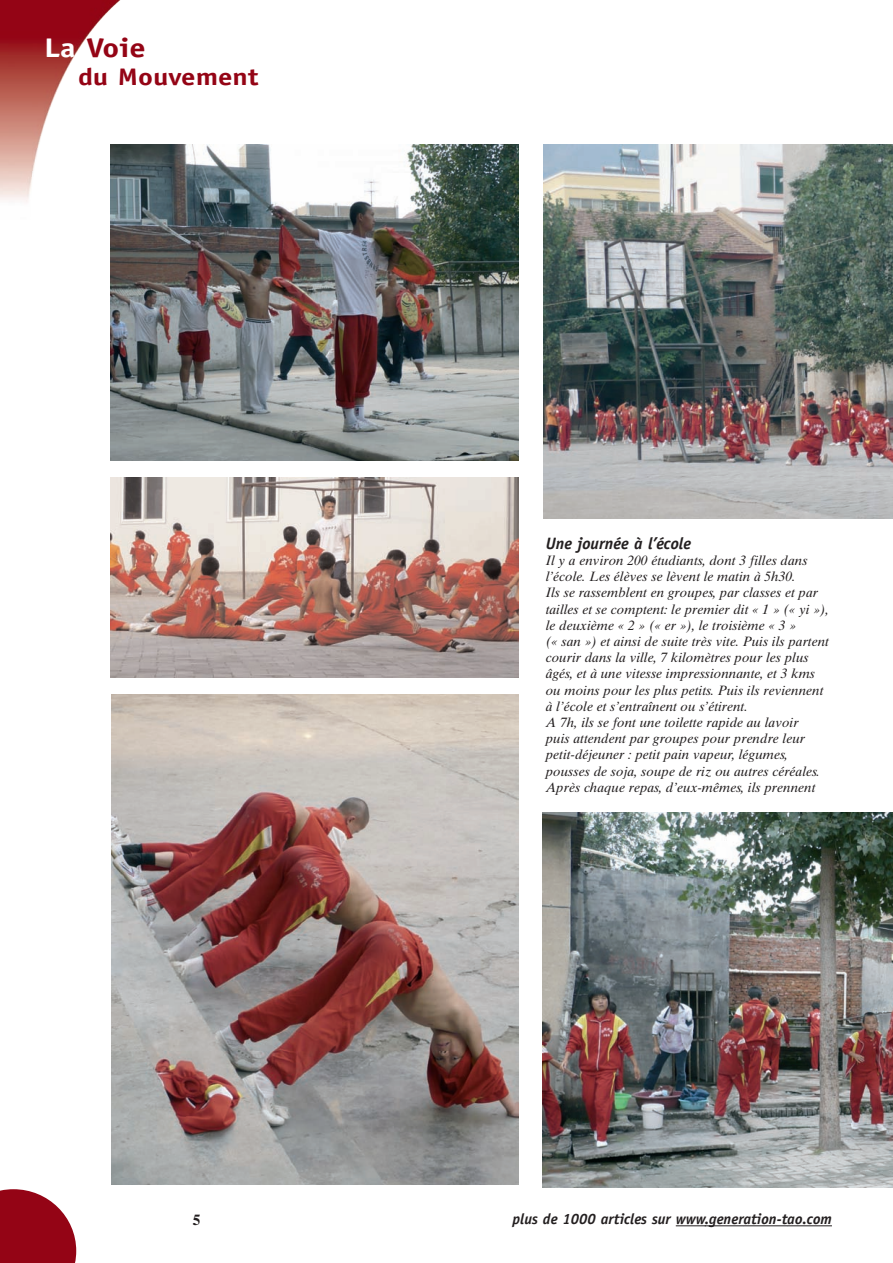
<style>
.page{position:relative;width:893px;height:1263px;background:#fff}
.page>*{position:absolute;margin:0;border:0;box-sizing:border-box;transform-origin:0 0}
.t1{font:700 27px "Officina Sans";color:#940415;scale:1.2 1}
.t2{font:700 24px "Officina Sans";color:#940415;scale:1.2 1}
.t3{font:italic 700 16.5px "Officina Sans";color:#231f20}
.t4{font:italic 700 15px "Officina Sans";color:#231f20}
.t5{font:700 15px "Times Ten";color:#231f20}
.t6{font:italic 13.5px/16.2px "Times Ten";color:#231f20}
.s1{color:#fff}
</style>
<div class="page">
<svg style="left:0;top:1189px;width:76px;height:74px;background:#a42938"></svg>
<img style="left:0;top:0;width:123px;height:220px">
<hr style="left:676px;top:1225px;width:30px;height:1px;background:#231f20">
<hr style="left:705px;top:1225px;width:39px;height:1px;background:#231f20">
<hr style="left:743px;top:1225px;width:44px;height:1px;background:#231f20">
<hr style="left:787px;top:1225px;width:45px;height:1px;background:#231f20">
<img style="left:544px;top:145px;width:349px;height:374px">
<img style="left:111px;top:145px;width:408px;height:315px">
<img style="left:112px;top:694px;width:406px;height:491px">
<img style="left:111px;top:477px;width:408px;height:200px">
<img style="left:543px;top:813px;width:350px;height:374px">
<h1 class="t1" style="left:44px;top:38px;width:86px"><span class="s1">La</span> Voie</h1>
<h2 class="t2" style="left:78px;top:68px;width:152px">du Mouvement</h2>
<p class="t5" style="left:193px;top:1214px;width:9px">5</p>
<p class="t3" style="left:546px;top:537px;width:147px">Une journée à l’école</p>
<p class="t6" style="left:546px;top:554px;width:285px">Il y a environ 200 étudiants, dont 3 filles dans l’école. Les élèves se lèvent le matin à 5h30.<br>Ils se rassemblent en groupes, par classes et par tailles et se comptent: le premier dit « 1 » (« yi »), le deuxième « 2 » (« er »), le troisième « 3 »<br>(« san ») et ainsi de suite très vite. Puis ils partent courir dans la ville, 7 kilomètres pour les plus âgés, et à une vitesse impressionnante, et 3 kms ou moins pour les plus petits. Puis ils reviennent à l’école et s’entraînent ou s’étirent.<br>A 7h, ils se font une toilette rapide au lavoir<br>puis attendent par groupes pour prendre leur petit-déjeuner : petit pain vapeur, légumes, pousses de soja, soupe de riz ou autres céréales.<br>Après chaque repas, d’eux-mêmes, ils prennent</p>
<p class="t4" style="left:512px;top:1213px;width:321px">plus de 1000 articles sur www.generation-tao.com</p>
</div>
